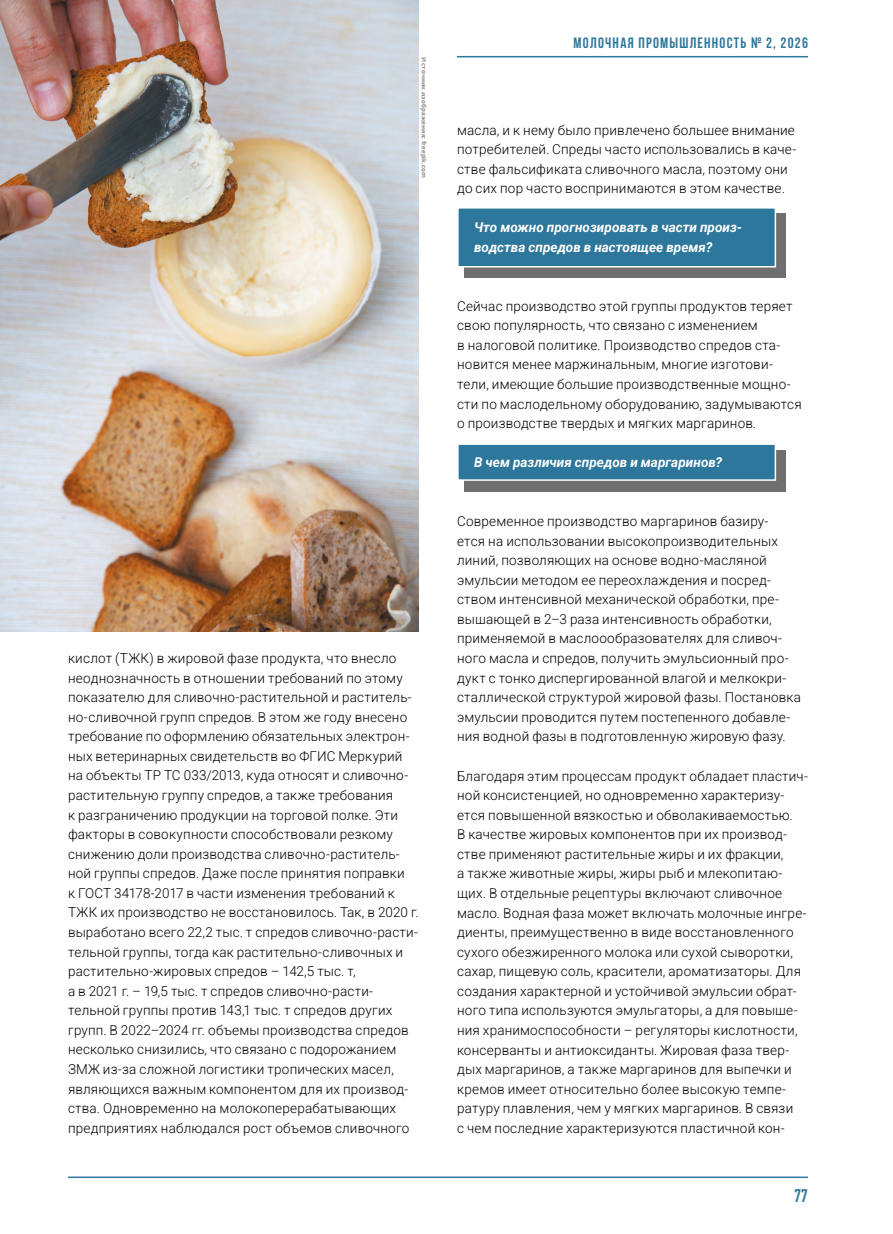
<style>
.page{position:relative;width:893px;height:1234px;background:#fff}
.page>*{position:absolute;margin:0;border:0;box-sizing:border-box;transform-origin:0 0}
.t1{font:700 18px "DIN Condensed";color:#2e779c}
.t2{font:700 15px "Bebas Neue";letter-spacing:.08em;color:#2e779c}
.t3{font:300 13.5px/19.5px "Roboto";letter-spacing:.015em;color:#000}
.t4{font:italic 700 13.5px/19.5px "Roboto";letter-spacing:.005em;color:#fff}
.t5{font:700 6px "Open Sans";letter-spacing:.035em;color:#878787}
.s1{font-family:"DIN Condensed"}
</style>
<div class="page">
<hr style="left:68px;top:56px;width:740px;height:1px;background:#2e779c">
<hr style="left:68px;top:1176px;width:740px;height:1px;background:#2e779c">
<div style="left:465px;top:213px;width:321px;height:65px;background:#706f6f"></div>
<div style="left:457px;top:207px;width:319px;height:60px;background:#2e779c;border:2px solid #fff"></div>
<div style="left:465px;top:450px;width:321px;height:41px;background:#706f6f"></div>
<div style="left:457px;top:443px;width:319px;height:37px;background:#2e779c;border:2px solid #fff"></div>
<div style="left:411px;top:33px;width:46px;height:61px;background:#fff"></div>
<img style="left:0;top:0;width:419px;height:631px">
<p class="t5" style="left:428px;top:57px;width:122px;rotate:90deg">Источник изображения: freepik.com</p>
<p class="t3" style="left:68px;top:647px;width:352px">кислот (ТЖК) в жировой фазе продукта, что внесло неоднозначность в отношении требований по этому показателю для сливочно-растительной и раститель&shy;но-сливочной групп спредов. В этом же году внесено требование по оформлению обязательных электрон&shy;ных ветеринарных свидетельств во ФГИС Меркурий на объекты ТР ТС 033/2013, куда относят и сливочно&shy;растительную группу спредов, а также требования<br>к разграничению продукции на торговой полке. Эти факторы в совокупности способствовали резкому снижению доли производства сливочно-раститель&shy;ной группы спредов. Даже после принятия поправки<br>к ГОСТ 34178-2017 в части изменения требований к ТЖК их производство не восстановилось. Так, в 2020 г. выработано всего 22,2 тыс. т спредов сливочно-расти&shy;тельной группы, тогда как растительно-сливочных и растительно-жировых спредов – 142,5 тыс. т,<br>а в 2021 г. – 19,5 тыс. т спредов сливочно-расти&shy;тельной группы против 143,1 тыс. т спредов других групп. В 2022–2024 гг. объемы производства спредов несколько снизились, что связано с подорожанием ЗМЖ из-за сложной логистики тропических масел, являющихся важным компонентом для их производ&shy;ства. Одновременно на молокоперерабатывающих предприятиях наблюдался рост объемов сливочного</p>
<p class="t2" style="left:573px;top:34px;width:236px">Молочная промышленность <span class="s1">№</span> 2, 2026</p>
<p class="t3" style="left:457px;top:119px;width:341px">масла, и к нему было привлечено большее внимание потребителей. Спреды часто использовались в каче&shy;стве фальсификата сливочного масла, поэтому они до сих пор часто воспринимаются в этом качестве.</p>
<p class="t4" style="left:474px;top:217px;width:269px">Что можно прогнозировать в части произ&shy;водства спредов в настоящее время?</p>
<p class="t3" style="left:457px;top:295px;width:346px">Сейчас производство этой группы продуктов теряет свою популярность, что связано с изменением<br>в налоговой политике. Производство спредов ста&shy;новится менее маржинальным, многие изготови&shy;тели, имеющие большие производственные мощно&shy;сти по маслодельному оборудованию, задумываются о производстве твердых и мягких маргаринов.</p>
<p class="t4" style="left:474px;top:452px;width:249px">В чем различия спредов и маргаринов?</p>
<p class="t3" style="left:457px;top:511px;width:345px">Современное производство маргаринов базиру-<br>ется на использовании высокопроизводительных линий, позволяющих на основе водно-масляной эмульсии методом ее переохлаждения и посред&shy;ством интенсивной механической обработки, пре&shy;вышающей в 2–3 раза интенсивность обработки, применяемой в маслоообразователях для сливоч&shy;ного масла и спредов, получить эмульсионный про&shy;дукт с тонко диспергированной влагой и мелкокри&shy;сталлической структурой жировой фазы. Постановка эмульсии проводится путем постепенного добавле&shy;ния водной фазы в подготовленную жировую фазу.</p>
<p class="t3" style="left:457px;top:765px;width:352px">Благодаря этим процессам продукт обладает пластич&shy;ной консистенцией, но одновременно характеризу&shy;ется повышенной вязкостью и обволакиваемостью.<br>В качестве жировых компонентов при их производ&shy;стве применяют растительные жиры и их фракции,<br>а также животные жиры, жиры рыб и млекопитаю&shy;щих. В отдельные рецептуры включают сливочное масло. Водная фаза может включать молочные ингре&shy;диенты, преимущественно в виде восстановленного сухого обезжиренного молока или сухой сыворотки, сахар, пищевую соль, красители, ароматизаторы. Для создания характерной и устойчивой эмульсии обрат&shy;ного типа используются эмульгаторы, а для повыше&shy;ния хранимоспособности – регуляторы кислотности, консерванты и антиоксиданты. Жировая фаза твер&shy;дых маргаринов, а также маргаринов для выпечки и кремов имеет относительно более высокую темпе&shy;ратуру плавления, чем у мягких маргаринов. В связи<br>с чем последние характеризуются пластичной кон-</p>
<h1 class="t1" style="left:794px;top:1183px;width:15px">77</h1>
</div>
